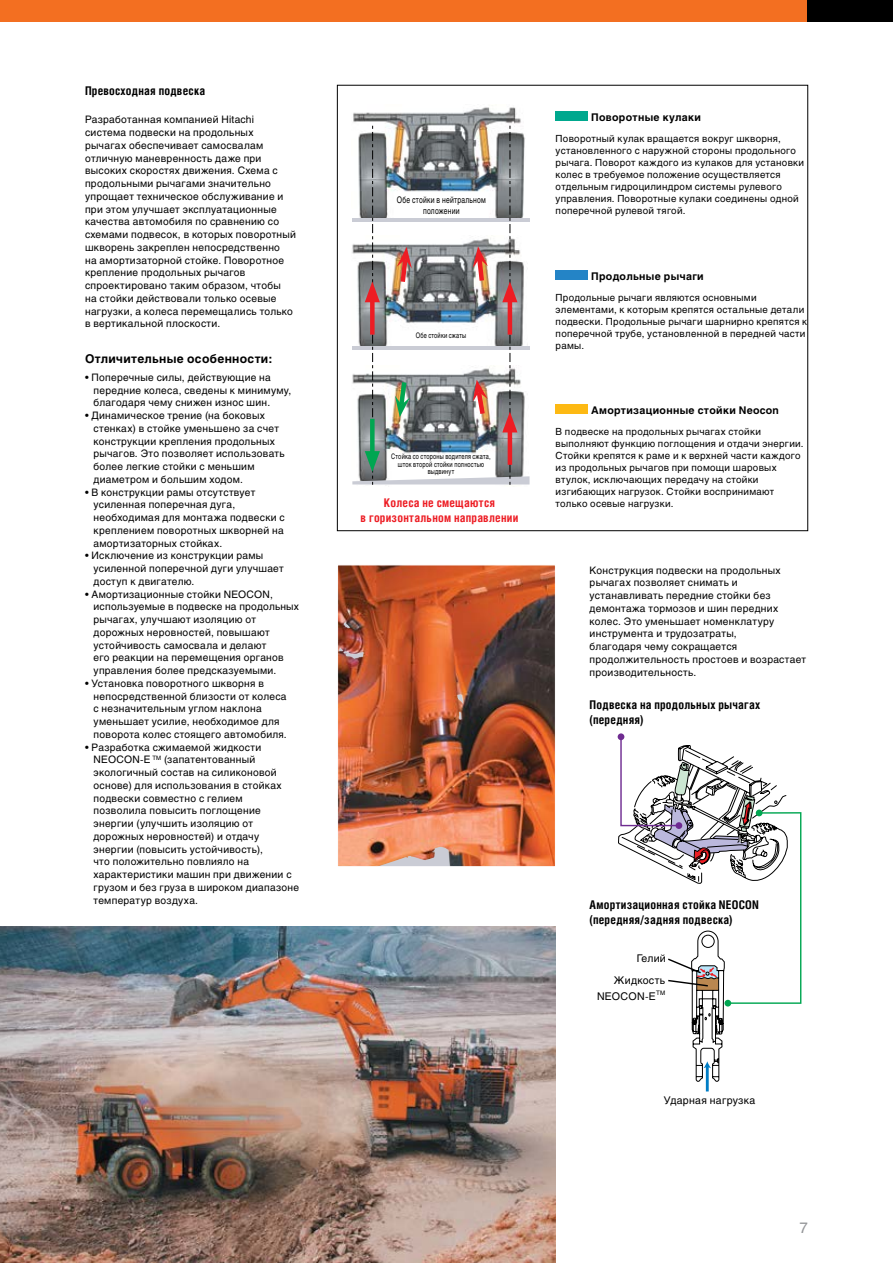
<style>
.page{position:relative;width:893px;height:1263px;background:#fff}
.page>*{position:absolute;margin:0;border:0;box-sizing:border-box;transform-origin:0 0}
.t1{font:15px "Helios C";color:#939598}
.t2{font:700 12px/15px "Helios Cond C";letter-spacing:.02em;color:#000}
.t3{font:700 12px/15px "Helios Cond C";letter-spacing:.02em;color:#ed1d24;text-align:center}
.t4{font:700 12px "Helios C";letter-spacing:.025em;color:#000}
.t5{font:700 10.5px "Helios C";letter-spacing:.03em;color:#000}
.t6{font:10.5px/21.6px "Helios C";letter-spacing:.025em;color:#000;text-align:right}
.t7{font:10.2px/12.8px "Helios C";letter-spacing:.03em;color:#000}
.t8{font:9.75px/12px "Helios C";letter-spacing:.03em;color:#000}
.t9{font:9px/10.5px "Helios C";letter-spacing:.03em;color:#000;text-align:center;scale:.75 1}
.t10{font:7.5px/7.5px "Helios C";letter-spacing:.03em;color:#000;text-align:center;scale:.75 1}
.t11{font:6.15px "Helios C";color:#000}
</style>
<div class="page">
<div style="left:0;top:0;width:893px;height:21px;background:#f36f21"></div>
<div style="left:808px;top:0;width:85px;height:21px;background:#000"></div>
<img style="left:353px;top:107px;width:168px;height:19px">
<div style="left:556px;top:112px;width:32px;height:9px;background:#00a88e"></div>
<div style="left:556px;top:270px;width:32px;height:10px;background:#2484c6"></div>
<div style="left:556px;top:405px;width:32px;height:9px;background:#fdb913"></div>
<hr style="left:706px;top:1065px;width:3px;height:26px;background:#007dc5">
<svg style="left:618px;top:735px;width:183px;height:347px"></svg>
<div style="left:618px;top:733px;width:6px;height:7px;background:#6f2c91;border-radius:50%"></div>
<div style="left:675px;top:822px;width:7px;height:7px;background:#6f2c91;border-radius:50%"></div>
<svg style="left:352px;top:126px;width:178px;height:359px"></svg>
<img style="left:339px;top:567px;width:215px;height:298px">
<div style="left:337px;top:565px;width:219px;height:302px;border:1px solid #fff"></div>
<img style="left:0;top:926px;width:555px;height:337px">
<p class="t2" style="left:85px;top:83px;width:122px">Превосходная подвеска</p>
<p class="t7" style="left:85px;top:113px;width:213px">Разработанная компанией Hitachi система подвески на продольных рычагах обеспечивает самосвалам отличную маневренность даже при высоких скоростях движения. Схема с продольными рычагами значительно упрощает техническое обслуживание и при этом улучшает эксплуатационные качества автомобиля по сравнению со схемами подвесок, в которых поворотный шкворень закреплен непосредственно<br>на амортизаторной стойке. Поворотное крепление продольных рычагов спроектировано таким образом, чтобы<br>на стойки действовали только осевые нагрузки, а колеса перемещались только в вертикальной плоскости.</p>
<p class="t4" style="left:85px;top:352px;width:189px">Отличительные особенности:</p>
<p class="t7" style="left:94px;top:371px;width:199px;text-indent:-9px">• Поперечные силы, действующие на передние колеса, сведены к минимуму, благодаря чему снижен износ шин.</p>
<p class="t7" style="left:94px;top:409px;width:193px;text-indent:-9px">• Динамическое трение (на боковых стенках) в стойке уменьшено за счет конструкции крепления продольных рычагов. Это позволяет использовать более легкие стойки с меньшим диаметром и большим ходом.</p>
<p class="t7" style="left:94px;top:486px;width:193px;text-indent:-9px">• В конструкции рамы отсутствует усиленная поперечная дуга, необходимая для монтажа подвески с креплением поворотных шкворней на амортизаторных стойках.</p>
<p class="t7" style="left:94px;top:549px;width:192px;text-indent:-9px">• Исключение из конструкции рамы усиленной поперечной дуги улучшает доступ к двигателю.</p>
<p class="t7" style="left:94px;top:588px;width:207px;text-indent:-9px">• Амортизационные стойки NEOCON, используемые в подвеске на продольных рычагах, улучшают изоляцию от дорожных неровностей, повышают устойчивость самосвала и делают<br>его реакции на перемещения органов управления более предсказуемыми.</p>
<p class="t7" style="left:94px;top:677px;width:195px;text-indent:-9px">• Установка поворотного шкворня в непосредственной близости от колеса с незначительным углом наклона уменьшает усилие, необходимое для поворота колес стоящего автомобиля.</p>
<p class="t7" style="left:94px;top:741px;width:207px;text-indent:-8px">• Разработка сжимаемой жидкости<br>NEOCON‑E <sup>TM</sup> (запатентованный экологичный состав на силиконовой основе) для использования в стойках подвески совместно с гелием<br>позволила повысить поглощение энергии (улучшить изоляцию от дорожных неровностей) и отдачу энергии (повысить устойчивость),<br>что положительно повлияло на характеристики машин при движении с грузом и без груза в широком диапазоне температур воздуха.</p>
<p class="t9" style="left:397px;top:195px;width:120px">Обе стойки в нейтральном положении</p>
<p class="t10" style="left:416px;top:331px;width:69px">Обе стойки сжаты</p>
<p class="t10" style="left:391px;top:453px;width:134px">Стойка со стороны водителя сжата, шток второй стойки полностью выдвинут</p>
<p class="t3" style="left:361px;top:495px;width:159px">Колеса не смещаются<br>в горизонтальном направлении</p>
<p class="t5" style="left:591px;top:111px;width:111px">Поворотные кулаки</p>
<p class="t8" style="left:556px;top:132px;width:250px">Поворотный кулак вращается вокруг шкворня, установленного с наружной стороны продольного рычага. Поворот каждого из кулаков для установки колес в требуемое положение осуществляется отдельным гидроцилиндром системы рулевого управления. Поворотные кулаки соединены одной поперечной рулевой тягой.</p>
<p class="t5" style="left:591px;top:270px;width:114px">Продольные рычаги</p>
<p class="t8" style="left:556px;top:291px;width:253px">Продольные рычаги являются основными элементами, к которым крепятся остальные детали подвески. Продольные рычаги шарнирно крепятся к поперечной трубе, установленной в передней части рамы.</p>
<p class="t5" style="left:591px;top:404px;width:189px">Амортизационные стойки Neocon</p>
<p class="t8" style="left:556px;top:425px;width:249px">В подвеске на продольных рычагах стойки выполняют функцию поглощения и отдачи энергии.<br>Стойки крепятся к раме и к верхней части каждого из продольных рычагов при помощи шаровых втулок, исключающих передачу на стойки изгибающих нагрузок. Стойки воспринимают только осевые нагрузки.</p>
<p class="t7" style="left:590px;top:563px;width:218px">Конструкция подвески на продольных рычагах позволяет снимать и устанавливать передние стойки без демонтажа тормозов и шин передних колес. Это уменьшает номенклатуру инструмента и трудозатраты,<br>благодаря чему сокращается продолжительность простоев и возрастает производительность.</p>
<p class="t2" style="left:590px;top:697px;width:172px">Подвеска на продольных рычагах (передняя)</p>
<p class="t2" style="left:590px;top:896px;width:171px">Амортизационная стойка NEOCON (передняя/задняя подвеска)</p>
<p class="t6" style="left:614px;top:947px;width:54px">Гелий<br>Жидкость</p>
<p class="t6" style="left:597px;top:986px;width:60px">NEOCON-E</p>
<p class="t11" style="left:656px;top:989px;width:11px">TM</p>
<p class="t6" style="left:664px;top:1089px;width:93px">Ударная нагрузка</p>
<h1 class="t1" style="left:799px;top:1219px;width:10px">7</h1>
</div>
